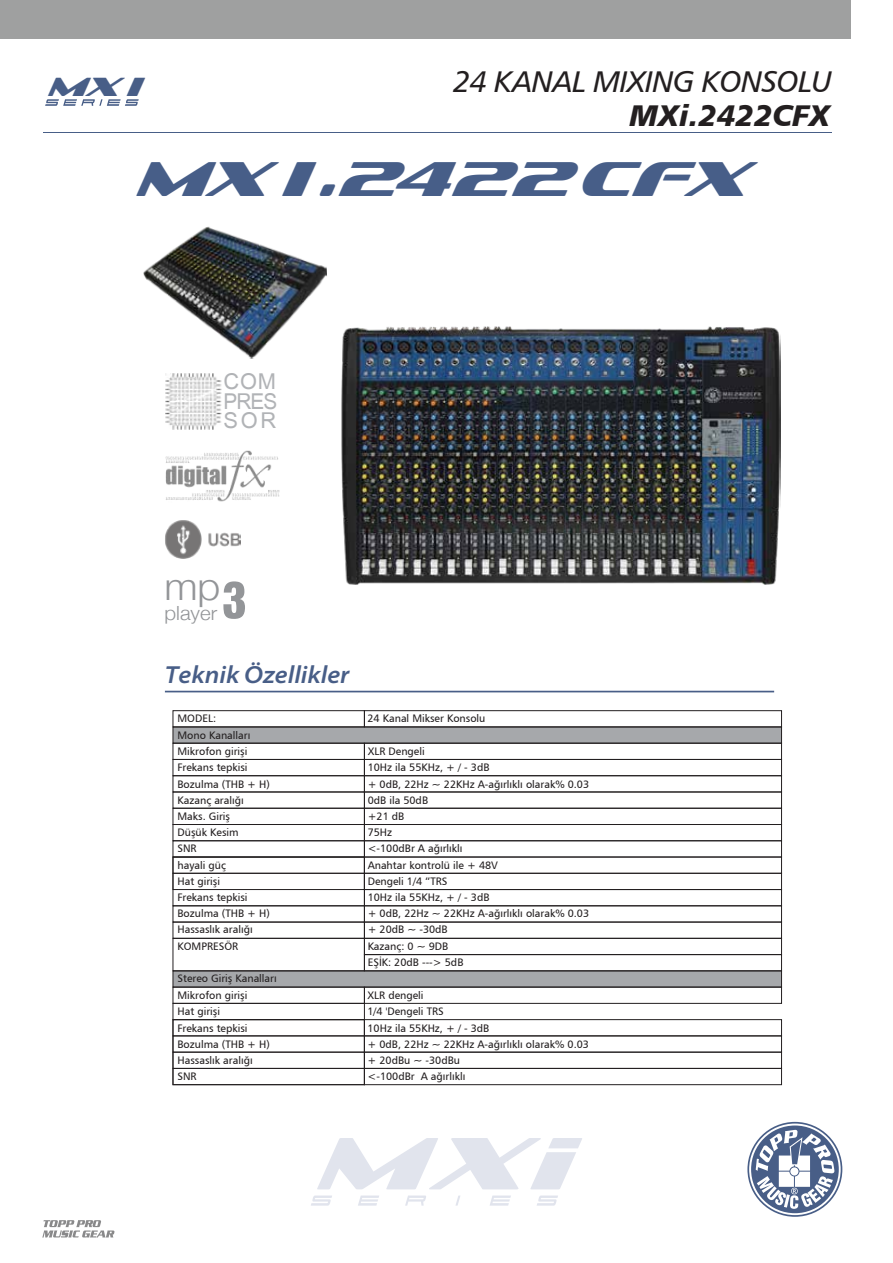
<style>
.page{position:relative;width:893px;height:1263px;background:#fff}
.page>*{position:absolute;margin:0;border:0;box-sizing:border-box;transform-origin:0 0}
.t1{font:italic 49.35px "DS Sofachrome";letter-spacing:-.27em;color:#475e88}
.t2{font:300 37.95px "Helvetica Neue";color:#939598;scale:1.05 1}
.t3{font:30px "Humanist 777 BT Italic B";letter-spacing:-.025em;color:#231f20}
.t4{font:30px "Humanist 777 BT Black Italic B";color:#231f20}
.t5{font:italic 26.55px "DS Sofachrome";color:#485e87}
.t6{font:italic 600 semi-expanded 24.75px "Myriad Pro";color:#485e87}
.t7{font:21.9px/19.5px "Arial MT Normal";letter-spacing:.03em;color:#b1b3b6;text-align:justify}
.t8{font:300 19.5px "Helvetica Neue";color:#939598;scale:1.05 1}
.t9{font:10.65px/16.2px "Humanist 777 BT Roman B";color:#231f20}
</style>
<div class="page">
<img style="left:165px;top:450px;width:115px;height:52px">
<div style="left:0;top:0;width:850px;height:38px;background:#9fa0a0"></div>
<svg style="left:42px;top:1220px;width:72px;height:17px"></svg>
<svg style="left:747px;top:1122px;width:95px;height:95px"></svg>
<hr style="left:43px;top:132px;width:789px;height:1px;background:#485e87">
<img style="left:165px;top:520px;width:76px;height:38px">
<svg style="left:45px;top:99px;width:94px;height:7px"></svg>
<svg style="left:311px;top:1138px;width:271px;height:67px"></svg>
<img style="left:166px;top:374px;width:56px;height:56px">
<svg style="left:223px;top:581px;width:22px;height:38px"></svg>
<img style="left:341px;top:326px;width:439px;height:259px">
<img style="left:143px;top:226px;width:184px;height:133px">
<hr style="left:165px;top:691px;width:609px;height:1px;background:#485e87">
<svg style="left:172px;top:726px;width:610px;height:18px;background:#9b9d9f"></svg>
<svg style="left:172px;top:970px;width:610px;height:18px;background:#9b9c9f"></svg>
<svg style="left:172px;top:1019px;width:1px;height:66px"></svg>
<svg style="left:172px;top:856px;width:192px;height:50px"></svg>
<div style="left:173px;top:987px;width:192px;height:17px;border:1px solid #231f20"></div>
<div style="left:173px;top:938px;width:192px;height:33px;border:1px solid #231f20"></div>
<div style="left:173px;top:922px;width:192px;height:16px;border:1px solid #231f20"></div>
<div style="left:173px;top:905px;width:192px;height:17px;border:1px solid #231f20"></div>
<div style="left:173px;top:840px;width:192px;height:17px;border:1px solid #231f20"></div>
<div style="left:173px;top:792px;width:192px;height:16px;border:1px solid #231f20"></div>
<div style="left:173px;top:710px;width:192px;height:17px;border:1px solid #231f20"></div>
<div style="left:364px;top:710px;width:418px;height:17px;border:1px solid #231f20"></div>
<div style="left:364px;top:743px;width:418px;height:17px;border:1px solid #231f20"></div>
<div style="left:364px;top:759px;width:418px;height:17px;border:1px solid #231f20"></div>
<div style="left:364px;top:775px;width:418px;height:17px;border:1px solid #231f20"></div>
<div style="left:364px;top:792px;width:418px;height:16px;border:1px solid #231f20"></div>
<div style="left:364px;top:808px;width:418px;height:17px;border:1px solid #231f20"></div>
<div style="left:364px;top:824px;width:418px;height:17px;border:1px solid #231f20"></div>
<div style="left:364px;top:840px;width:418px;height:17px;border:1px solid #231f20"></div>
<div style="left:364px;top:857px;width:418px;height:16px;border:1px solid #231f20"></div>
<div style="left:364px;top:873px;width:418px;height:17px;border:1px solid #231f20"></div>
<div style="left:364px;top:889px;width:418px;height:17px;border:1px solid #231f20"></div>
<div style="left:364px;top:905px;width:418px;height:17px;border:1px solid #231f20"></div>
<div style="left:364px;top:922px;width:418px;height:16px;border:1px solid #231f20"></div>
<div style="left:364px;top:938px;width:418px;height:17px;border:1px solid #231f20"></div>
<div style="left:364px;top:954px;width:418px;height:17px;border:1px solid #231f20"></div>
<div style="left:364px;top:987px;width:418px;height:17px;border:1px solid #231f20"></div>
<div style="left:364px;top:1019px;width:418px;height:17px;border:1px solid #231f20"></div>
<div style="left:364px;top:1052px;width:418px;height:17px;border:1px solid #231f20"></div>
<div style="left:364px;top:1068px;width:418px;height:17px;border:1px solid #231f20"></div>
<div style="left:173px;top:1003px;width:192px;height:17px;border:1px solid #231f20"></div>
<div style="left:173px;top:743px;width:192px;height:17px;border:1px solid #231f20"></div>
<div style="left:173px;top:759px;width:192px;height:17px;border:1px solid #231f20"></div>
<div style="left:173px;top:775px;width:192px;height:17px;border:1px solid #231f20"></div>
<div style="left:173px;top:808px;width:192px;height:17px;border:1px solid #231f20"></div>
<div style="left:173px;top:824px;width:192px;height:17px;border:1px solid #231f20"></div>
<div style="left:173px;top:857px;width:192px;height:16px;border:1px solid #231f20"></div>
<div style="left:173px;top:873px;width:192px;height:17px;border:1px solid #231f20"></div>
<div style="left:173px;top:1019px;width:192px;height:17px;border:1px solid #231f20"></div>
<div style="left:173px;top:1052px;width:192px;height:17px;border:1px solid #231f20"></div>
<div style="left:173px;top:1068px;width:192px;height:17px;border:1px solid #231f20"></div>
<h3 class="t5" style="left:46px;top:73px;width:101px">MX i</h3>
<h3 class="t3" style="left:453px;top:63px;width:381px">24 KANAL MIXING KONSOLU</h3>
<h3 class="t4" style="left:630px;top:96px;width:202px">MXi.2422CFX</h3>
<h1 class="t1" style="left:133px;top:153px;width:629px">MX i . 2422 CFX</h1>
<h3 class="t7" style="left:223px;top:372px;width:55px">COM PRES SOR</h3>
<h2 class="t2" style="left:164px;top:556px;width:55px">mp</h2>
<h3 class="t8" style="left:164px;top:597px;width:52px">player</h3>
<h3 class="t6" style="left:165px;top:661px;width:186px">Teknik Özellikler</h3>
<p class="t9" style="left:177px;top:710px;width:40px">MODEL:</p>
<p class="t9" style="left:177px;top:743px;width:94px">Mikrofon girişi<br>Frekans tepkisi<br>Bozulma (THB + H)<br>Kazanç aralığı<br>Maks. Giriş<br>Düşük Kesim<br>SNR<br>hayali güç<br>Hat girişi<br>Frekans tepkisi<br>Bozulma (THB + H)<br>Hassaslık aralığı<br>KOMPRESÖR</p>
<p class="t9" style="left:177px;top:970px;width:101px">Stereo Giriş Kanalları<br>Mikrofon girişi<br>Hat girişi<br>Frekans tepkisi<br>Bozulma (THB + H)<br>Hassaslık aralığı<br>SNR</p>
<p class="t9" style="left:177px;top:727px;width:74px">Mono Kanalları</p>
<p class="t9" style="left:367px;top:710px;width:120px">24 Kanal Mikser Konsolu</p>
<p class="t9" style="left:368px;top:743px;width:223px">XLR Dengeli<br>10Hz ila 55KHz, + / - 3dB<br>+ 0dB, 22Hz ~ 22KHz A-ağırlıklı olarak% 0.03<br>0dB ila 50dB<br>+21 dB<br>75Hz<br>&lt;-100dBr A ağırlıklı<br>Anahtar kontrolü ile + 48V<br>Dengeli 1/4 ”TRS<br>10Hz ila 55KHz, + / - 3dB<br>+ 0dB, 22Hz ~ 22KHz A-ağırlıklı olarak% 0.03 + 20dB ~ -30dB<br>Kazanç: 0 ~ 9DB<br>EŞİK: 20dB ---&gt; 5dB</p>
<p class="t9" style="left:367px;top:987px;width:223px">XLR dengeli<br>1/4 'Dengeli TRS<br>10Hz ila 55KHz, + / - 3dB<br>+ 0dB, 22Hz ~ 22KHz A-ağırlıklı olarak% 0.03 + 20dBu ~ -30dBu<br>&lt;-100dBr A ağırlıklı</p>
</div>
